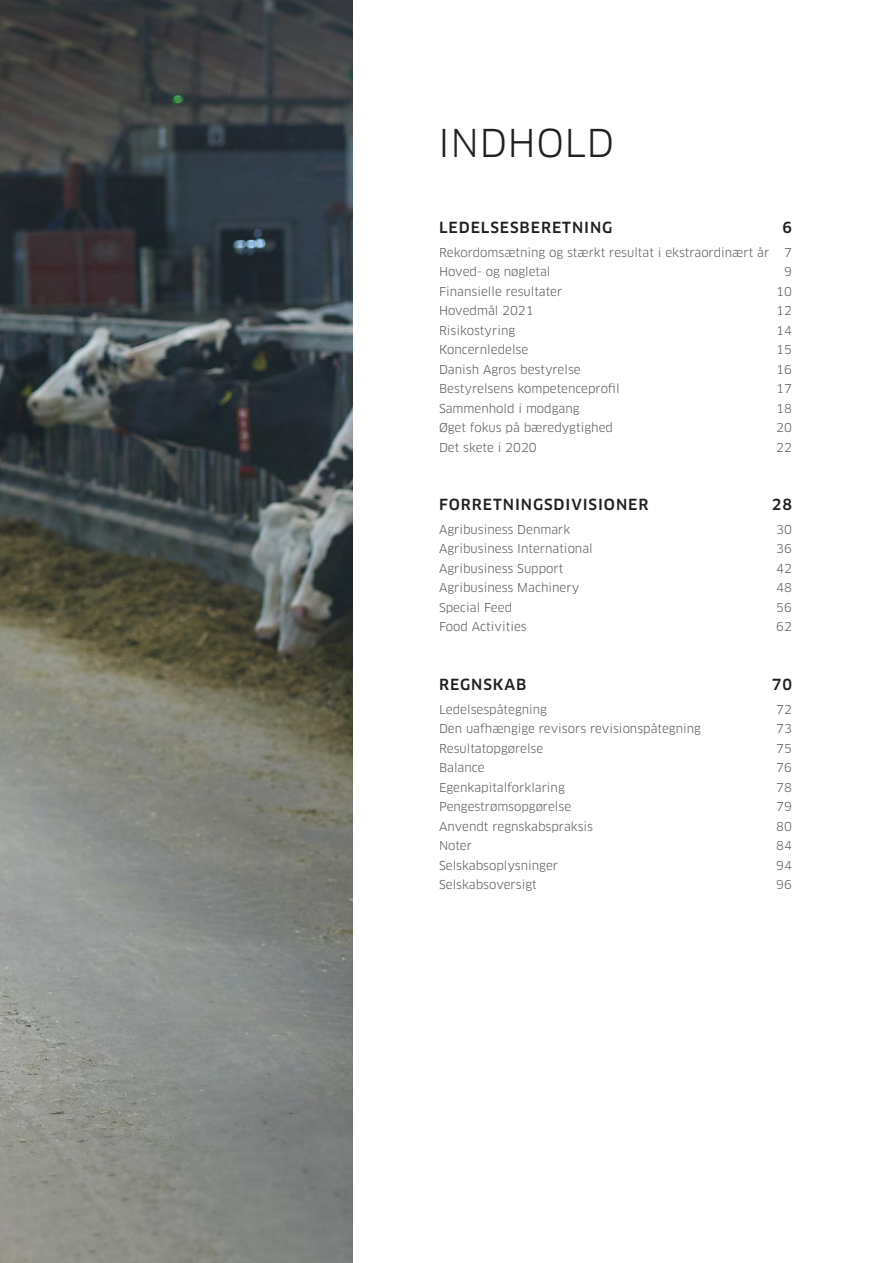
<style>
.page{position:relative;width:893px;height:1263px;background:#fff}
.page>*{position:absolute;margin:0;border:0;box-sizing:border-box;transform-origin:0 0}
.t1{font:37.5px "Clan Pro";letter-spacing:.01em;color:#231f20}
.t2{font:500 15px "Clan Pro";letter-spacing:.06em;color:#231f20}
.t3{font:12px/19.5px "Clan Pro";color:#57585a}
</style>
<div class="page">
<img style="left:0;top:0;width:353px;height:1263px">
<h1 class="t1" style="left:438px;top:121px;width:177px">INDHOLD</h1>
<p class="t2" style="left:439px;top:219px;width:175px">LEDELSESBERETNING</p>
<p class="t2" style="left:782px;top:219px;width:11px">6</p>
<p class="t3" style="left:439px;top:242px;width:354px">Rekordomsætning og stærkt resultat i ekstraordinært år 7<br>Hoved- og nøgletal</p>
<p class="t3" style="left:784px;top:262px;width:9px">9</p>
<p class="t3" style="left:439px;top:281px;width:125px">Finansielle resultater</p>
<p class="t3" style="left:776px;top:281px;width:17px">10</p>
<p class="t3" style="left:439px;top:301px;width:96px">Hovedmål 2021</p>
<p class="t3" style="left:776px;top:301px;width:17px">12</p>
<p class="t3" style="left:439px;top:320px;width:78px">Risikostyring</p>
<p class="t3" style="left:776px;top:320px;width:17px">14</p>
<p class="t3" style="left:439px;top:340px;width:91px">Koncernledelse</p>
<p class="t3" style="left:776px;top:340px;width:17px">15</p>
<p class="t3" style="left:439px;top:359px;width:143px">Danish Agros bestyrelse</p>
<p class="t3" style="left:776px;top:359px;width:17px">16</p>
<p class="t3" style="left:439px;top:379px;width:182px">Bestyrelsens kompetenceprofil</p>
<p class="t3" style="left:776px;top:379px;width:17px">17</p>
<p class="t3" style="left:439px;top:398px;width:142px">Sammenhold i modgang</p>
<p class="t3" style="left:776px;top:398px;width:17px">18</p>
<p class="t3" style="left:439px;top:418px;width:175px">Øget fokus på bæredygtighed</p>
<p class="t3" style="left:776px;top:418px;width:17px">20</p>
<p class="t3" style="left:439px;top:437px;width:99px">Det skete i 2020</p>
<p class="t3" style="left:776px;top:437px;width:17px">22</p>
<p class="t2" style="left:439px;top:496px;width:211px">FORRETNINGSDIVISIONER</p>
<p class="t2" style="left:772px;top:496px;width:22px">28</p>
<p class="t3" style="left:439px;top:520px;width:133px">Agribusiness Denmark</p>
<p class="t3" style="left:776px;top:520px;width:17px">30</p>
<p class="t3" style="left:439px;top:539px;width:155px">Agribusiness International</p>
<p class="t3" style="left:776px;top:539px;width:17px">36</p>
<p class="t3" style="left:439px;top:559px;width:126px">Agribusiness Support</p>
<p class="t3" style="left:776px;top:559px;width:17px">42</p>
<p class="t3" style="left:439px;top:578px;width:142px">Agribusiness Machinery</p>
<p class="t3" style="left:776px;top:578px;width:17px">48</p>
<p class="t3" style="left:439px;top:598px;width:75px">Special Feed</p>
<p class="t3" style="left:776px;top:598px;width:17px">56</p>
<p class="t3" style="left:439px;top:617px;width:89px">Food Activities</p>
<p class="t3" style="left:776px;top:617px;width:17px">62</p>
<p class="t2" style="left:439px;top:676px;width:89px">REGNSKAB</p>
<p class="t2" style="left:772px;top:676px;width:22px">70</p>
<p class="t3" style="left:439px;top:700px;width:109px">Ledelsespåtegning</p>
<p class="t3" style="left:776px;top:700px;width:17px">72</p>
<p class="t3" style="left:439px;top:719px;width:263px">Den uafhængige revisors revisionspåtegning</p>
<p class="t3" style="left:776px;top:719px;width:17px">73</p>
<p class="t3" style="left:439px;top:739px;width:106px">Resultatopgørelse</p>
<p class="t3" style="left:776px;top:739px;width:17px">75</p>
<p class="t3" style="left:439px;top:758px;width:47px">Balance</p>
<p class="t3" style="left:776px;top:758px;width:17px">76</p>
<p class="t3" style="left:439px;top:778px;width:127px">Egenkapitalforklaring</p>
<p class="t3" style="left:776px;top:778px;width:17px">78</p>
<p class="t3" style="left:439px;top:797px;width:134px">Pengestrømsopgørelse</p>
<p class="t3" style="left:776px;top:797px;width:17px">79</p>
<p class="t3" style="left:439px;top:817px;width:156px">Anvendt regnskabspraksis</p>
<p class="t3" style="left:776px;top:817px;width:17px">80</p>
<p class="t3" style="left:439px;top:836px;width:35px">Noter</p>
<p class="t3" style="left:776px;top:836px;width:17px">84</p>
<p class="t3" style="left:439px;top:856px;width:121px">Selskabsoplysninger</p>
<p class="t3" style="left:776px;top:856px;width:17px">94</p>
<p class="t3" style="left:439px;top:875px;width:99px">Selskabsoversigt</p>
<p class="t3" style="left:776px;top:875px;width:17px">96</p>
</div>
